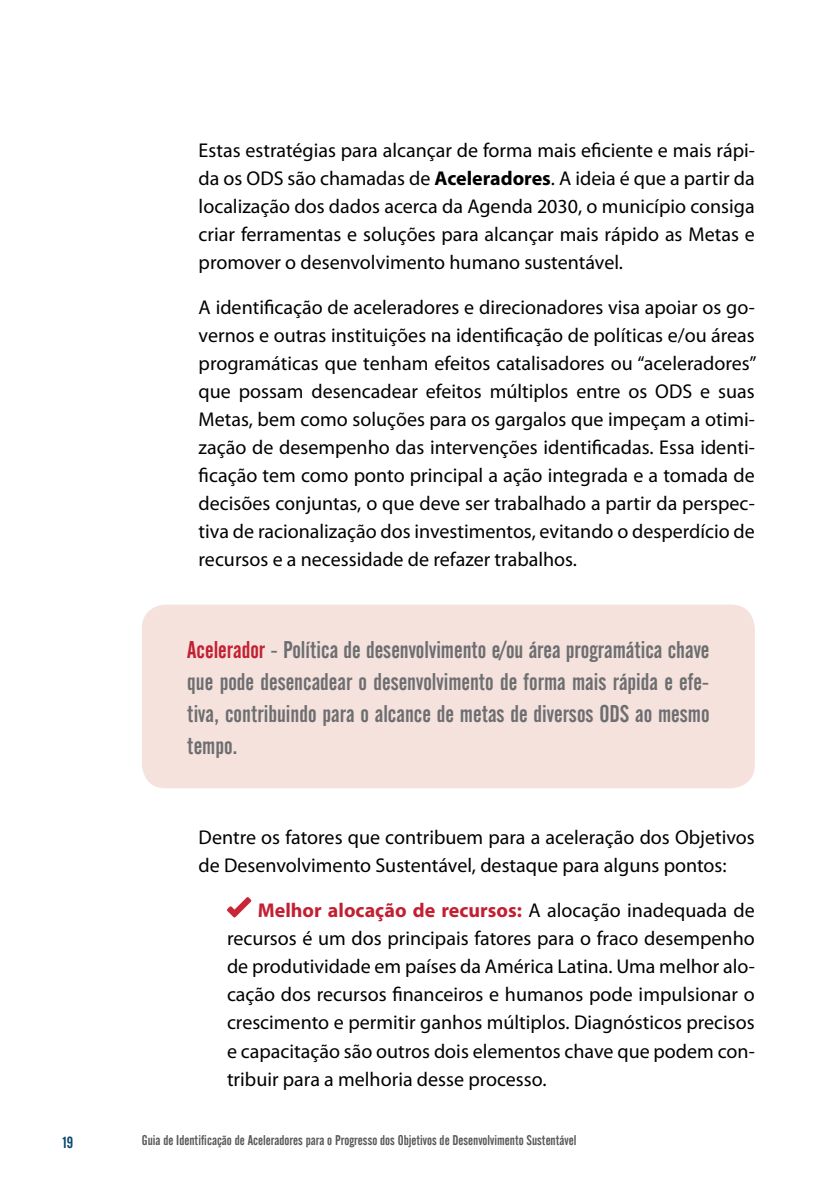
<style>
.page{position:relative;width:840px;height:1191px;background:#fff}
.page>*{position:absolute;margin:0;border:0;box-sizing:border-box;transform-origin:0 0}
.t1{font:24px/32px "Alternate Gothic No 2 BT";color:#6d6e71;text-align:justify}
.t2{font:20px/28px "Myriad Pro";color:#000;text-align:justify}
.t3{font:16px "Alternate Gothic No 2 BT";color:#0a496d}
.t4{font:14px "Alternate Gothic No 2 BT";color:#58595b}
.s1{font-weight:700}
.s2{color:#c22032}
.s3{font-weight:700;color:#c22032}
</style>
<div class="page">
<div style="left:142px;top:604px;width:612px;height:184px;background:#f5e2dc;border-radius:24px"></div>
<svg style="left:227px;top:897px;width:24px;height:20px"></svg>
<p class="t2" style="left:198px;top:136px;width:557px">Estas estratégias para alcançar de forma mais eficiente e mais rápi&shy;da os ODS são chamadas de <span class="s1">Aceleradores</span>. A ideia é que a partir da localização dos dados acerca da Agenda 2030, o município consiga criar ferramentas e soluções para alcançar mais rápido as Metas e promover o desenvolvimento humano sustentável.</p>
<p class="t2" style="left:198px;top:293px;width:559px">A identificação de aceleradores e direcionadores visa apoiar os go&shy;vernos e outras instituições na identificação de políticas e/ou áreas programáticas que tenham efeitos catalisadores ou “aceleradores” que possam desencadear efeitos múltiplos entre os ODS e suas Metas, bem como soluções para os gargalos que impeçam a otimi&shy;zação de desempenho das intervenções identificadas. Essa identi&shy;ficação tem como ponto principal a ação integrada e a tomada de decisões conjuntas, o que deve ser trabalhado a partir da perspec&shy;tiva de racionalização dos investimentos, evitando o desperdício de recursos e a necessidade de refazer trabalhos.</p>
<p class="t1" style="left:187px;top:634px;width:523px"><span class="s2">Acelerador</span> - Política de desenvolvimento e/ou área programática chave que pode desencadear o desenvolvimento de forma mais rápida e efe&shy;tiva, contribuindo para o alcance de metas de diversos ODS ao mesmo tempo.</p>
<p class="t2" style="left:198px;top:823px;width:557px">Dentre os fatores que contribuem para a aceleração dos Objetivos de Desenvolvimento Sustentável, destaque para alguns pontos:</p>
<p class="t2" style="left:227px;top:896px;width:529px;text-indent:31px"><span class="s3">Melhor alocação de recursos:</span> A alocação inadequada de recursos é um dos principais fatores para o fraco desempenho de produtividade em países da América Latina. Uma melhor alo&shy;cação dos recursos financeiros e humanos pode impulsionar o crescimento e permitir ganhos múltiplos. Diagnósticos precisos e capacitação são outros dois elementos chave que podem con&shy;tribuir para a melhoria desse processo.</p>
<p class="t3" style="left:63px;top:1133px;width:12px">19</p>
<p class="t4" style="left:142px;top:1132px;width:436px">Guia de Identificação de Aceleradores para o Progresso dos Objetivos de Desenvolvimento Sustentável</p>
</div>
